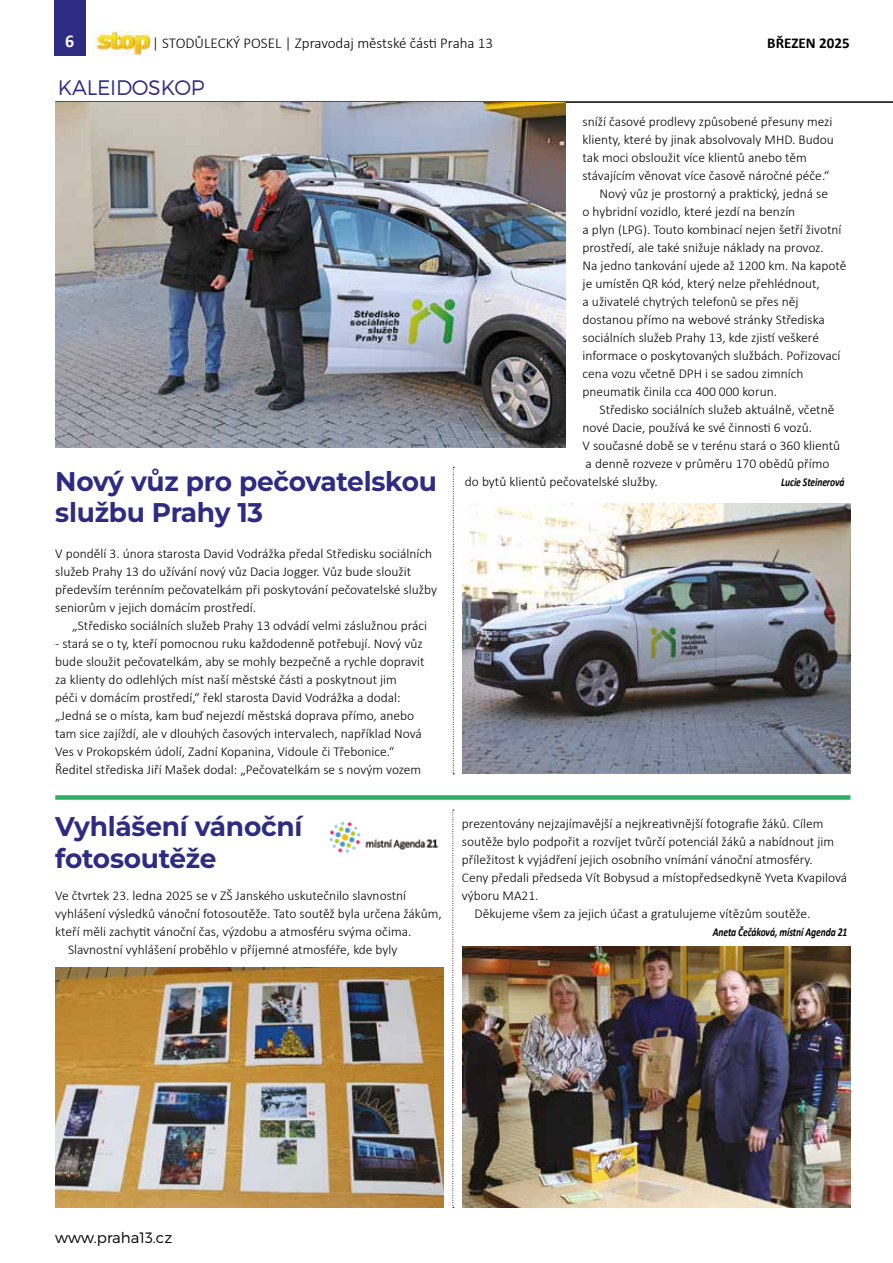
<style>
.page{position:relative;width:893px;height:1263px;background:#fff}
.page>*{position:absolute;margin:0;border:0;box-sizing:border-box;transform-origin:0 0}
.t1{font:700 27px/31.5px "Montserrat";letter-spacing:-.01em;color:#2e2b83}
.t2{font:300 21px "Montserrat";letter-spacing:-.01em;color:#2e2b83}
.t3{font:300 15px "Calibri";color:#000}
.t4{font:300 15px "Montserrat";color:#000}
.t5{font:700 15px "Calibri";color:#000}
.t6{font:300 13.5px/18px "Calibri";color:#000}
.t7{font:italic 700 12px "Calibri";letter-spacing:-.01em;color:#000;scale:.8 1}
.s1{font-weight:700;font-size:18px;color:#fff}
.s2{font-family:"Myriad Pro";font-weight:900;font-size:25.8px}
.s3{font-family:"Myriad Pro";font-weight:900;font-size:28.8px}
</style>
<div class="page">
<div style="left:54px;top:0;width:31px;height:55px;background:#2e2b83"></div>
<hr style="left:55px;top:101px;width:838px;height:2px;background:#000">
<img style="left:93px;top:30px;width:58px;height:25px">
<svg style="left:452px;top:810px;width:2px;height:398px"></svg>
<svg style="left:453px;top:467px;width:1px;height:307px"></svg>
<img style="left:463px;top:504px;width:387px;height:269px">
<img style="left:462px;top:946px;width:388px;height:262px">
<img style="left:329px;top:821px;width:110px;height:33px">
<img style="left:55px;top:103px;width:511px;height:345px">
<img style="left:55px;top:967px;width:388px;height:241px">
<div style="left:55px;top:795px;width:795px;height:5px;background:#2fac66"></div>
<p class="t3" style="left:65px;top:33px;width:429px"><span class="s1">6</span> <span class="s2">st</span> <span class="s3">o p</span> | STODŮLECKÝ POSEL | Zpravodaj městské části Praha 13</p>
<p class="t5" style="left:767px;top:32px;width:84px">BŘEZEN 2025</p>
<h2 class="t2" style="left:58px;top:75px;width:148px">KALEIDOSKOP</h2>
<h1 class="t1" style="left:55px;top:465px;width:383px">Nový vůz pro pečovatelskou službu Prahy 13</h1>
<p class="t6" style="left:55px;top:544px;width:383px">V pondělí 3. února starosta David Vodrážka předal Středisku sociálních služeb Prahy 13 do užívání nový vůz Dacia Jogger. Vůz bude sloužit především terénním pečovatelkám při poskytování pečovatelské služby seniorům v jejich domácím prostředí.</p>
<p class="t6" style="left:72px;top:616px;width:356px">„Středisko sociálních služeb Prahy 13 odvádí velmi záslužnou práci</p>
<p class="t6" style="left:55px;top:634px;width:371px">- stará se o ty, kteří pomocnou ruku každodenně potřebují. Nový vůz bude sloužit pečovatelkám, aby se mohly bezpečně a rychle dopravit za klienty do odlehlých míst naší městské části a poskytnout jim<br>péči v domácím prostředí,“ řekl starosta David Vodrážka a dodal: „Jedná se o místa, kam buď nejezdí městská doprava přímo, anebo tam sice zajíždí, ale v dlouhých časových intervalech, například Nová Ves v Prokopském údolí, Zadní Kopanina, Vidoule či Třebonice.“ Ředitel střediska Jiří Mašek dodal: „Pečovatelkám se s novým vozem</p>
<h1 class="t1" style="left:55px;top:810px;width:249px">Vyhlášení vánoční fotosoutěže</h1>
<p class="t6" style="left:55px;top:886px;width:352px">Ve čtvrtek 23. ledna 2025 se v ZŠ Janského uskutečnilo slavnostní</p>
<p class="t6" style="left:55px;top:904px;width:388px">vyhlášení výsledků vánoční fotosoutěže. Tato soutěž byla určena žákům,</p>
<p class="t6" style="left:55px;top:922px;width:358px">kteří měli zachytit vánoční čas, výzdobu a atmosféru svýma očima.</p>
<p class="t6" style="left:68px;top:940px;width:331px">Slavnostní vyhlášení proběhlo v příjemné atmosféře, kde byly</p>
<p class="t6" style="left:583px;top:112px;width:251px">sníží časové prodlevy způsobené přesuny mezi</p>
<p class="t6" style="left:583px;top:130px;width:253px">klienty, které by jinak absolvovaly MHD. Budou</p>
<p class="t6" style="left:583px;top:148px;width:226px">tak moci obsloužit více klientů anebo těm</p>
<p class="t6" style="left:583px;top:166px;width:248px">stávajícím věnovat více časově náročné péče.“</p>
<p class="t6" style="left:600px;top:184px;width:230px">Nový vůz je prostorný a praktický, jedná se</p>
<p class="t6" style="left:583px;top:202px;width:214px">o hybridní vozidlo, které jezdí na benzín</p>
<p class="t6" style="left:583px;top:220px;width:260px">a plyn (LPG). Touto kombinací nejen šetří životní</p>
<p class="t6" style="left:583px;top:238px;width:243px">prostředí, ale také snižuje náklady na provoz.</p>
<p class="t6" style="left:583px;top:256px;width:265px">Na jedno tankování ujede až 1200 km. Na kapotě</p>
<p class="t6" style="left:583px;top:274px;width:239px">je umístěn QR kód, který nelze přehlédnout,</p>
<p class="t6" style="left:583px;top:292px;width:218px">a uživatelé chytrých telefonů se přes něj</p>
<p class="t6" style="left:583px;top:310px;width:244px">dostanou přímo na webové stránky Střediska</p>
<p class="t6" style="left:583px;top:328px;width:238px">sociálních služeb Prahy 13, kde zjistí veškeré</p>
<p class="t6" style="left:583px;top:346px;width:259px">informace o poskytovaných službách. Pořizovací</p>
<p class="t6" style="left:583px;top:364px;width:222px">cena vozu včetně DPH i se sadou zimních</p>
<p class="t6" style="left:583px;top:382px;width:196px">pneumatik činila cca 400 000 korun.</p>
<p class="t6" style="left:600px;top:400px;width:236px">Středisko sociálních služeb aktuálně, včetně</p>
<p class="t6" style="left:583px;top:418px;width:231px">nové Dacie, používá ke své činnosti 6 vozů.</p>
<p class="t6" style="left:583px;top:436px;width:259px">V současné době se v terénu stará o 360 klientů</p>
<p class="t6" style="left:586px;top:454px;width:245px">a denně rozveze v průměru 170 obědů přímo</p>
<p class="t6" style="left:465px;top:472px;width:194px">do bytů klientů pečovatelské služby.</p>
<p class="t7" style="left:781px;top:474px;width:81px">Lucie Steinerová</p>
<p class="t6" style="left:462px;top:814px;width:363px">prezentovány nejzajímavější a nejkreativnější fotografie žáků. Cílem</p>
<p class="t6" style="left:462px;top:832px;width:374px">soutěže bylo podpořit a rozvíjet tvůrčí potenciál žáků a nabídnout jim</p>
<p class="t6" style="left:462px;top:850px;width:352px">příležitost k vyjádření jejich osobního vnímání vánoční atmosféry.</p>
<p class="t6" style="left:462px;top:868px;width:387px">Ceny předali předseda Vít Bobysud a místopředsedkyně Yveta Kvapilová</p>
<p class="t6" style="left:462px;top:886px;width:78px">výboru MA21.</p>
<p class="t6" style="left:475px;top:904px;width:337px">Děkujeme všem za jejich účast a gratulujeme vítězům soutěže.</p>
<p class="t7" style="left:713px;top:924px;width:170px">Aneta Čečáková, místní Agenda 21</p>
<p class="t4" style="left:55px;top:1228px;width:118px">www.praha13.cz</p>
</div>
